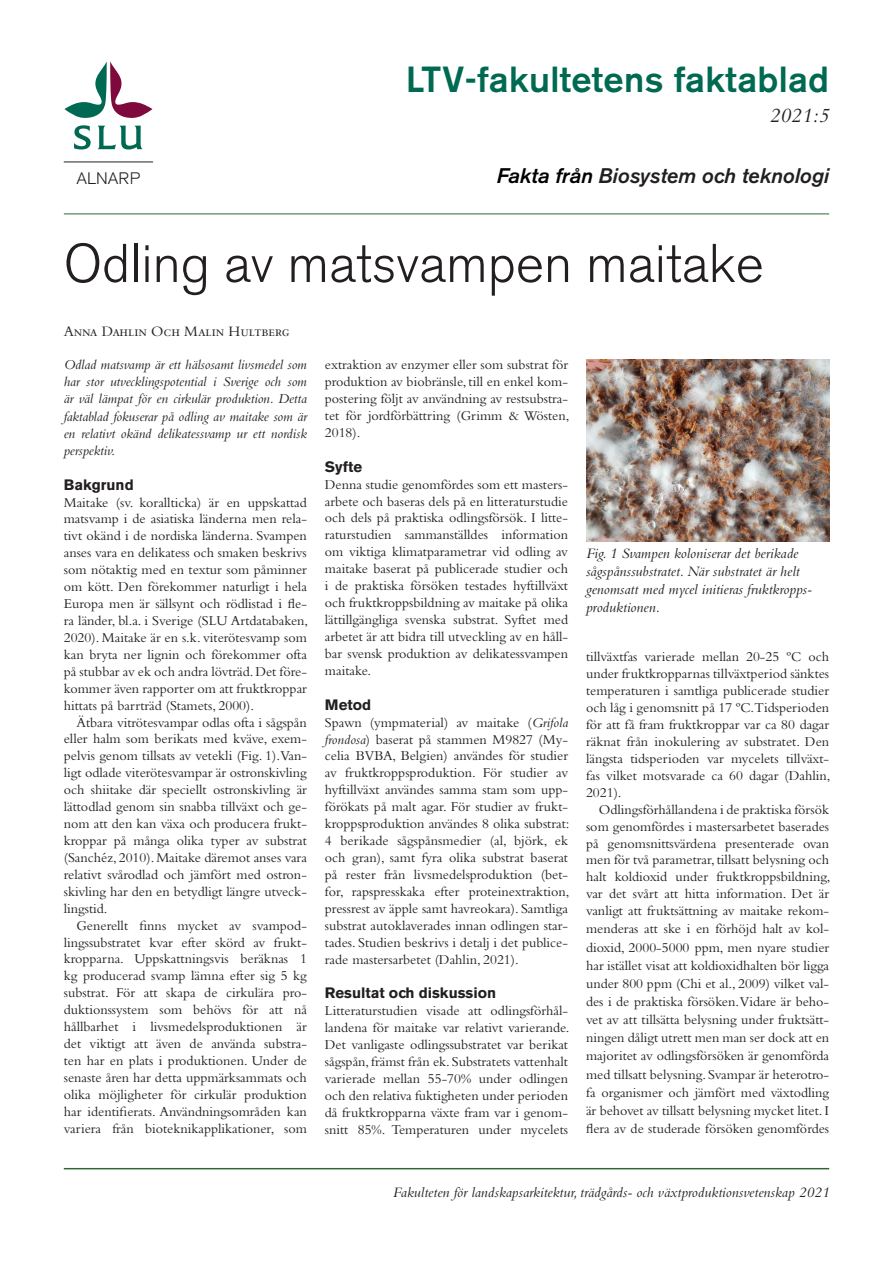
<style>
.page{position:relative;width:893px;height:1263px;background:#fff}
.page>*{position:absolute;margin:0;border:0;box-sizing:border-box;transform-origin:0 0}
.t1{font:300 54px "Akzidenz Grotesk BQ";color:#231f20}
.t2{font:500 36px "Akzidenz Grotesk BE";letter-spacing:.01em;color:#006951}
.t3{font:italic 500 21px "Akzidenz Grotesk BE";color:#231f20}
.t4{font:italic 21px "Bembo";color:#231f20}
.t5{font:300 16.5px "Akzidenz Grotesk BE";color:#231f20}
.t6{font:italic 15px/18px "Bembo Std";color:#231f20}
.t7{font:italic 15px "Bembo";color:#231f20}
.t8{font:700 15px "Akzidenz Grotesk BE";color:#231f20}
.t9{font:15px "Bembo SC";color:#231f20}
.t10{font:italic 14.25px/17.1px "Bembo Std";letter-spacing:-.005em;color:#231f20;text-align:justify}
.t11{font:14.1px/17px "Bembo Std";color:#231f20;text-align:justify}
.s1{color:#000}
.s2{font-style:italic}
</style>
<div class="page">
<hr style="left:64px;top:1168px;width:765px;height:1px;background:#316634">
<hr style="left:64px;top:213px;width:765px;height:1px;background:#316634">
<hr style="left:64px;top:162px;width:89px;height:1px;background:#231f20">
<svg style="left:65px;top:62px;width:87px;height:56px"></svg>
<svg style="left:74px;top:125px;width:17px;height:24px"></svg>
<svg style="left:98px;top:126px;width:45px;height:23px"></svg>
<img style="left:587px;top:360px;width:242px;height:181px">
<h2 class="t2" style="left:406px;top:58px;width:425px">LTV-fakultetens faktablad</h2>
<p class="t5" style="left:77px;top:169px;width:65px">ALNARP</p>
<h3 class="t4" style="left:769px;top:104px;width:61px">2021:5</h3>
<h3 class="t3" style="left:497px;top:164px;width:334px"><span class="s1">Fakta från</span> Biosystem och teknologi</h3>
<h1 class="t1" style="left:64px;top:233px;width:702px">Odling av matsvampen maitake</h1>
<p class="t9" style="left:64px;top:323px;width:227px">Anna Dahlin Och Malin Hultberg</p>
<p class="t10" style="left:64px;top:356px;width:245px">Odlad matsvamp är ett hälsosamt livsmedel som har stor utvecklingspotential i Sverige och som är väl lämpat för en cirkulär produktion. Detta faktablad fokuserar på odling av maitake som är en relativt okänd delikatessvamp ur ett nordisk perspektiv.</p>
<p class="t8" style="left:64px;top:476px;width:71px">Bakgrund</p>
<p class="t11" style="left:64px;top:493px;width:246px">Maitake (sv. korallticka) är en uppskattad matsvamp i de asiatiska länderna men rela&shy;tivt okänd i de nordiska länderna. Svampen anses vara en delikatess och smaken beskrivs som nötaktig med en textur som påminner om kött. Den förekommer naturligt i hela Europa men är sällsynt och rödlistad i fle&shy;ra länder, bl.a. i Sverige (SLU Artdatabaken, 2020). Maitake är en s.k. viterötesvamp som kan bryta ner lignin och förekommer ofta på stubbar av ek och andra lövträd. Det före&shy;kommer även rapporter om att fruktkroppar hittats på barrträd (Stamets, 2000).</p>
<p class="t11" style="left:64px;top:713px;width:245px;text-indent:13px">Ätbara vitrötesvampar odlas ofta i sågspån eller halm som berikats med kväve, exem&shy;pelvis genom tillsats av vetekli (Fig. 1).Van&shy;ligt odlade viterötesvampar är ostronskivling och shiitake där speciellt ostronskivling är lättodlad genom sin snabba tillväxt och ge&shy;nom att den kan växa och producera frukt&shy;kroppar på många olika typer av substrat (Sanchéz, 2010). Maitake däremot anses vara relativt svårodlad och jämfört med ostron&shy;skivling har den en betydligt längre utveck&shy;lingstid.</p>
<p class="t11" style="left:64px;top:916px;width:245px;text-indent:13px">Generellt finns mycket av svampod&shy;lingssubstratet kvar efter skörd av frukt&shy;kropparna. Uppskattningsvis beräknas 1 kg producerad svamp lämna efter sig 5 kg substrat. För att skapa de cirkulära pro&shy;duktionssystem som behövs för att nå hållbarhet i livsmedelsproduktionen är det viktigt att även de använda substra&shy;ten har en plats i produktionen. Under de senaste åren har detta uppmärksammats och olika möjligheter för cirkulär produktion har identifierats. Användningsområden kan variera från bioteknikapplikationer, som</p>
<p class="t11" style="left:325px;top:356px;width:246px">extraktion av enzymer eller som substrat för produktion av biobränsle, till en enkel kom&shy;postering följt av användning av restsubstra&shy;tet för jordförbättring (Grimm &amp; Wösten, 2018).</p>
<p class="t8" style="left:325px;top:458px;width:39px">Syfte</p>
<p class="t11" style="left:325px;top:475px;width:245px">Denna studie genomfördes som ett masters&shy;arbete och baseras dels på en litteraturstudie och dels på praktiska odlingsförsök. I litte&shy;raturstudien sammanställdes information om viktiga klimatparametrar vid odling av maitake baserat på publicerade studier och i de praktiska försöken testades hyftillväxt och fruktkroppsbildning av maitake på olika lättillgängliga svenska substrat. Syftet med arbetet är att bidra till utveckling av en håll&shy;bar svensk produktion av delikatessvampen maitake.</p>
<p class="t8" style="left:325px;top:696px;width:48px">Metod</p>
<p class="t11" style="left:325px;top:713px;width:246px">Spawn (ympmaterial) av maitake (<span class="s2">Grifola frondosa</span>) baserat på stammen M9827 (My&shy;celia BVBA, Belgien) användes för studier av fruktkroppsproduktion. För studier av hyftillväxt användes samma stam som upp&shy;förökats på malt agar. För studier av frukt&shy;kroppsproduktion användes 8 olika substrat:<br>4 berikade sågspånsmedier (al, björk, ek och gran), samt fyra olika substrat baserat på rester från livsmedelsproduktion (bet&shy;for, rapspresskaka efter proteinextraktion, pressrest av äpple samt havreokara). Samtliga substrat autoklaverades innan odlingen star&shy;tades. Studien beskrivs i detalj i det publice&shy;rade mastersarbetet (Dahlin, 2021).</p>
<p class="t8" style="left:325px;top:984px;width:173px">Resultat och diskussion</p>
<p class="t11" style="left:325px;top:1002px;width:246px">Litteraturstudien visade att odlingsförhål&shy;landena för maitake var relativt varierande.<br>Det vanligaste odlingssubstratet var berikat sågspån, främst från ek. Substratets vattenhalt varierade mellan 55-70% under odlingen och den relativa fuktigheten under perioden då fruktkropparna växte fram var i genom&shy;snitt 85%. Temperaturen under mycelets</p>
<p class="t6" style="left:586px;top:544px;width:228px">Fig. 1 Svampen koloniserar det berikade sågspånssubstratet. När substratet är helt genomsatt med mycel initieras fruktkropps&shy;produktionen.</p>
<p class="t11" style="left:586px;top:648px;width:246px">tillväxtfas varierade mellan 20-25 ºC och under fruktkropparnas tillväxtperiod sänktes temperaturen i samtliga publicerade studier och låg i genomsnitt på 17 ºC.Tidsperioden för att få fram fruktkroppar var ca 80 dagar räknat från inokulering av substratet. Den längsta tidsperioden var mycelets tillväxt&shy;fas vilket motsvarade ca 60 dagar (Dahlin, 2021).</p>
<p class="t11" style="left:586px;top:800px;width:246px;line-height:17.7px;text-indent:13px">Odlingsförhållandena i de praktiska försök som genomfördes i mastersarbetet baserades på genomsnittsvärdena presenterade ovan men för två parametrar, tillsatt belysning och halt koldioxid under fruktkroppsbildning, var det svårt att hitta information. Det är vanligt att fruktsättning av maitake rekom&shy;menderas att ske i en förhöjd halt av kol&shy;dioxid, 2000-5000 ppm, men nyare studier har istället visat att koldioxidhalten bör ligga under 800 ppm (Chi et al., 2009) vilket val&shy;des i de praktiska försöken.Vidare är beho&shy;vet av att tillsätta belysning under fruktsätt&shy;ningen dåligt utrett men man ser dock att en majoritet av odlingsförsöken är genomförda med tillsatt belysning. Svampar är heterotro&shy;fa organismer och jämfört med växtodling är behovet av tillsatt belysning mycket litet. I flera av de studerade försöken genomfördes</p>
<p class="t7" style="left:393px;top:1184px;width:438px">Fakulteten för landskapsarkitektur, trädgårds- och växtproduktionsvetenskap 2021</p>
</div>
